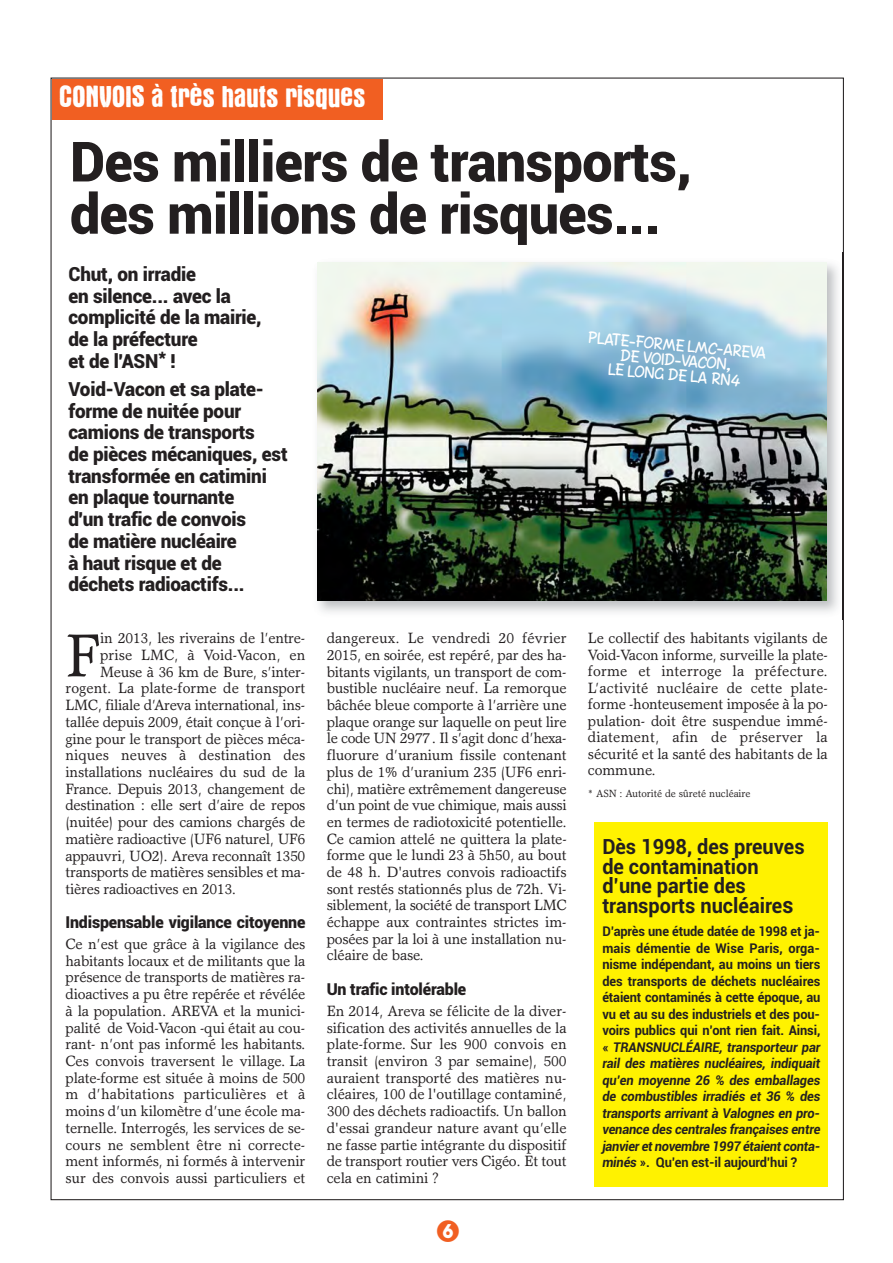
<style>
.page{position:relative;width:893px;height:1263px;background:#fff}
.page>*{position:absolute;margin:0;border:0;box-sizing:border-box;transform-origin:0 0}
.t1{font:60.9px "Garth Graphic";color:#231f20}
.t2{font:900 55.5px/52.2px "Roboto";letter-spacing:-.01em;color:#231f20}
.t3{font:31.65px "Victor";color:#fff}
.t4{font:700 21px/19.5px "Roboto";color:#231f20;scale:.95 1}
.t5{font:900 19.5px/21.8px "Roboto";letter-spacing:-.01em;color:#231f20}
.t6{font:900 16.5px "Roboto";letter-spacing:-.01em;color:#231f20}
.t7{font:15px/16.6px "Garth Graphic";letter-spacing:-.02em;color:#231f20;text-align:justify}
.t8{font:15px "Garth Graphic";color:#231f20}
.t9{font:14.85px/14.9px "Chinacat";color:#fff;text-align:center}
.t10{font:700 13.5px/16.5px "Roboto";letter-spacing:-.01em;color:#231f20;text-align:justify;scale:.95 1}
.t11{font:10.5px "Garth Graphic";letter-spacing:-.01em;color:#231f20}
.s1{font-size:22.5px}
.s2{font-style:italic}
</style>
<div class="page">
<div style="left:53px;top:79px;width:330px;height:40px;background:#f15f22"></div>
<img style="left:317px;top:252px;width:526px;height:368px">
<img style="left:843px;top:252px;width:1px;height:368px">
<img style="left:318px;top:262px;width:508px;height:339px">
<div style="left:595px;top:822px;width:233px;height:365px;background:#fff200"></div>
<h3 class="t3" style="left:59px;top:78px;width:308px">CONVOIS à très hauts risques</h3>
<h2 class="t2" style="left:70px;top:140px;width:623px">Des milliers de transports, des millions de risques...</h2>
<h3 class="t5" style="left:68px;top:265px;width:195px">Chut, on irradie<br>en silence... avec la complicité de la mairie, de la préfecture<br>et de l'ASN* !</h3>
<h3 class="t5" style="left:68px;top:380px;width:221px">Void-Vacon et sa plate&shy;forme de nuitée pour camions de transports<br>de pièces mécaniques, est transformée en catimini en plaque tournante<br>d'un trafic de convois<br>de matière nucléaire<br>à haut risque et de déchets radioactifs...</h3>
<h1 class="t1" style="left:66px;top:632px;width:37px">F</h1>
<p class="t7" style="left:100px;top:631px;width:206px">in 2013, les riverains de l’entre-</p>
<p class="t8" style="left:100px;top:649px;width:207px">prise LMC, à Void-Vacon, en</p>
<p class="t7" style="left:100px;top:665px;width:206px">Meuse à 36 km de Bure, s’inter-</p>
<p class="t8" style="left:66px;top:683px;width:241px">rogent. La plate-forme de transport</p>
<p class="t7" style="left:66px;top:698px;width:241px">LMC, filiale d’Areva international, ins-</p>
<p class="t7" style="left:66px;top:715px;width:241px">tallée depuis 2009, était conçue à l’ori-</p>
<p class="t7" style="left:66px;top:732px;width:241px">gine pour le transport de pièces méca-</p>
<p class="t8" style="left:66px;top:749px;width:241px">niques neuves à destination des</p>
<p class="t7" style="left:66px;top:765px;width:241px">installations nucléaires du sud de la</p>
<p class="t7" style="left:66px;top:782px;width:241px">France. Depuis 2013, changement de</p>
<p class="t7" style="left:66px;top:798px;width:241px">destination : elle sert d’aire de repos</p>
<p class="t7" style="left:66px;top:815px;width:241px">(nuitée) pour des camions chargés de</p>
<p class="t7" style="left:66px;top:832px;width:241px">matière radioactive (UF6 naturel, UF6</p>
<p class="t7" style="left:66px;top:849px;width:241px">appauvri, UO2). Areva reconnaît 1350</p>
<p class="t7" style="left:66px;top:865px;width:241px">transports de matières sensibles et ma-</p>
<p class="t7" style="left:66px;top:882px;width:172px">tières radioactives en 2013.</p>
<p class="t6" style="left:66px;top:915px;width:241px">Indispensable vigilance citoyenne</p>
<p class="t7" style="left:66px;top:937px;width:241px">Ce n’est que grâce à la vigilance des habitants locaux et de militants que la présence de transports de matières ra&shy;dioactives a pu être repérée et révélée à la population. AREVA et la munici&shy;palité de Void-Vacon -qui était au cou&shy;rant- n’ont pas informé les habitants.<br>Ces convois traversent le village. La plate-forme est située à moins de 500 m d’habitations particulières et à moins d’un kilomètre d’une école ma&shy;ternelle. Interrogés, les services de se&shy;cours ne semblent être ni correcte&shy;ment informés, ni formés à intervenir sur des convois aussi particuliers et</p>
<p class="t9" style="left:589px;top:331px;width:180px;rotate:5deg">PLATE-FORME LMC-AREVA<br>DE VOID-VACON,<br>LE LONG DE LA RN4</p>
<p class="t7" style="left:327px;top:631px;width:241px">dangereux. Le vendredi 20 février 2015, en soirée, est repéré, par des ha&shy;bitants vigilants, un transport de com&shy;bustible nucléaire neuf. La remorque bâchée bleue comporte à l’arrière une plaque orange sur laquelle on peut lire le code UN 2977. Il s’agit donc d’hexa&shy;fluorure d’uranium fissile contenant plus de 1% d’uranium 235 (UF6 enri&shy;chi), matière extrêmement dangereuse d’un point de vue chimique, mais aussi en termes de radiotoxicité potentielle.<br>Ce camion attelé ne quittera la plate&shy;forme que le lundi 23 à 5h50, au bout de 48 h. D'autres convois radioactifs sont restés stationnés plus de 72h. Vi&shy;siblement, la société de transport LMC échappe aux contraintes strictes im&shy;posées par la loi à une installation nu&shy;cléaire de base.</p>
<p class="t6" style="left:327px;top:982px;width:141px">Un trafic intolérable</p>
<p class="t7" style="left:327px;top:1004px;width:241px">En 2014, Areva se félicite de la diver&shy;sification des activités annuelles de la plate-forme. Sur les 900 convois en transit (environ 3 par semaine), 500 auraient transporté des matières nu&shy;cléaires, 100 de l'outillage contaminé, 300 des déchets radioactifs. Un ballon d'essai grandeur nature avant qu’elle ne fasse partie intégrante du dispositif de transport routier vers Cigéo. Et tout cela en catimini ?</p>
<p class="t7" style="left:588px;top:631px;width:241px">Le collectif des habitants vigilants de Void-Vacon informe, surveille la plate&shy;forme et interroge la préfecture.<br>L’activité nucléaire de cette plate&shy;forme -honteusement imposée à la po&shy;pulation- doit être suspendue immé&shy;diatement, afin de préserver la sécurité et la santé des habitants de la commune.</p>
<p class="t11" style="left:588px;top:789px;width:164px">* ASN : Autorité de sûreté nucléaire</p>
<h3 class="t4" style="left:602px;top:838px;width:215px">Dès 1998, des preuves de contamination d’une partie des transports nucléaire<span class="s1">s</span></h3>
<p class="t10" style="left:602px;top:924px;width:231px">D’après une étude datée de 1998 et ja&shy;mais démentie de Wise Paris, orga&shy;nisme indépendant, au moins un tiers des transports de déchets nucléaires étaient contaminés à cette époque, au vu et au su des industriels et des pou&shy;voirs publics qui n’ont rien fait. Ainsi, « <span class="s2">TRANSNUCLÉAIRE, transporteur par rail des matières nucléaires, indiquait qu’en moyenne 26 % des emballages de combustibles irradiés et 36 % des transports arrivant à Valognes en pro&shy;venance des centrales françaises entre janvier et novembre 1997 étaient conta&shy;minés</span> ». Qu’en est-il aujourd’hui ?</p>
</div>
